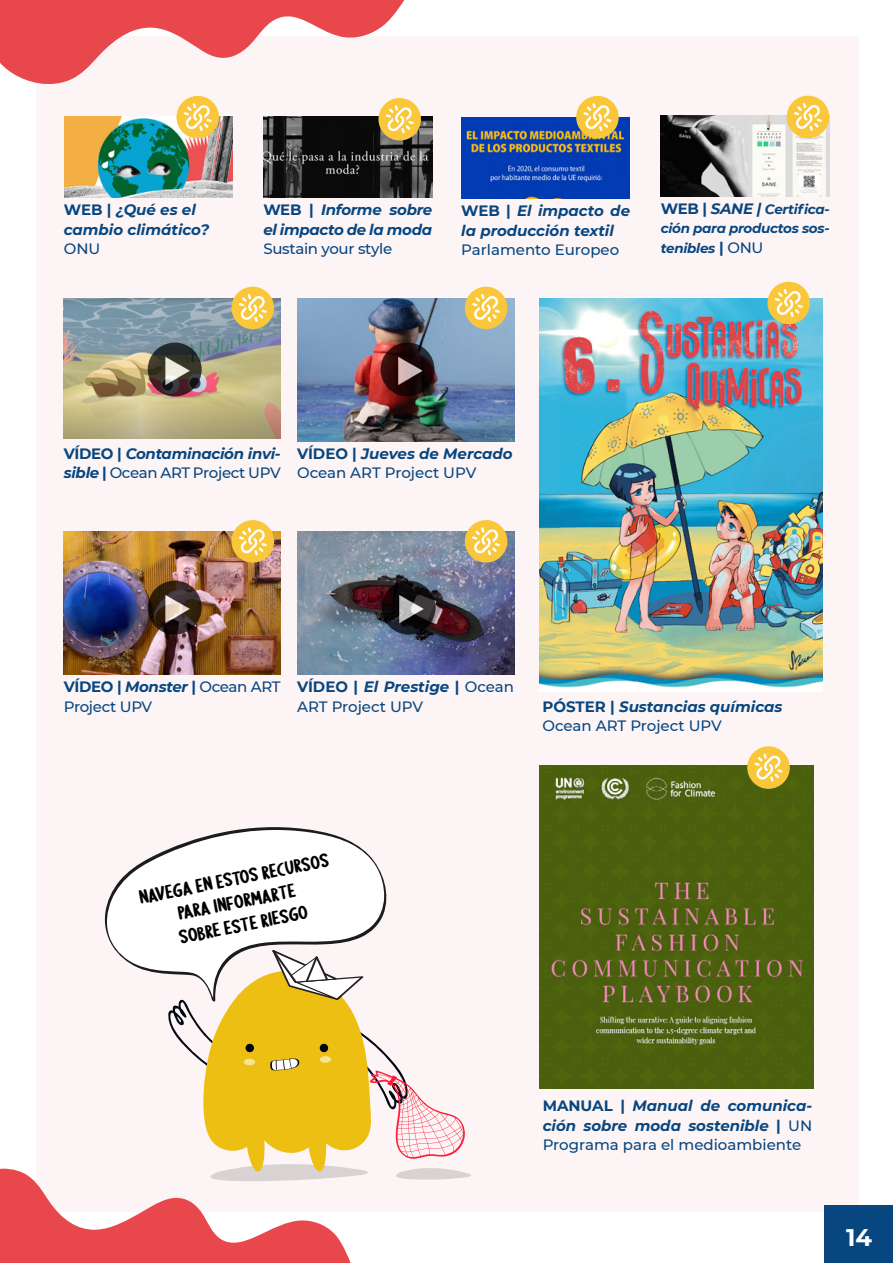
<style>
.page{position:relative;width:893px;height:1263px;background:#fff}
.page>*{position:absolute;margin:0;border:0;box-sizing:border-box;transform-origin:0 0}
.t1{font:700 24px "Montserrat";color:#fff}
.t2{font:19.5px/23.5px "Hardy Mind";color:#000;text-align:center}
.t3{font:italic 700 15px/19.5px "Montserrat";color:#084680}
.t4{font:500 15px/19.5px "Montserrat";letter-spacing:-.015em;color:#084680}
.t5{font:italic 700 15px/19.5px "Montserrat";letter-spacing:-.02em;color:#084680}
.t6{font:italic 700 13.5px/19.5px "Montserrat";letter-spacing:-.02em;color:#084680;text-align:justify}
.s1{font-style:normal}
.s2{font-style:normal;font-size:15px}
.s3{font-size:15px}
.s4{font-weight:500;font-style:normal;font-size:15px}
.s5{font-weight:500;font-style:normal}
.s6{font-weight:700}
.s7{font-weight:700;font-style:italic}
</style>
<div class="page">
<div style="left:36px;top:36px;width:823px;height:1176px;background:#fdf5f5"></div>
<img style="left:64px;top:299px;width:217px;height:140px">
<div style="left:231px;top:287px;width:43px;height:42px;background:#fac73b;border-radius:50%"></div>
<svg style="left:239px;top:294px;width:28px;height:28px"></svg>
<img style="left:64px;top:532px;width:217px;height:143px">
<div style="left:231px;top:520px;width:43px;height:43px;background:#fac73b;border-radius:50%"></div>
<svg style="left:239px;top:527px;width:28px;height:28px"></svg>
<img style="left:297px;top:299px;width:217px;height:142px">
<div style="left:465px;top:287px;width:42px;height:42px;background:#fac73b;border-radius:50%"></div>
<svg style="left:472px;top:294px;width:28px;height:28px"></svg>
<img style="left:297px;top:532px;width:217px;height:143px">
<div style="left:465px;top:520px;width:42px;height:43px;background:#fac73b;border-radius:50%"></div>
<svg style="left:472px;top:527px;width:28px;height:28px"></svg>
<img style="left:539px;top:298px;width:284px;height:390px">
<div style="left:767px;top:282px;width:43px;height:42px;background:#fac73b;border-radius:50%"></div>
<svg style="left:775px;top:289px;width:28px;height:28px"></svg>
<svg style="left:148px;top:342px;width:54px;height:54px;background:#332e2c"></svg>
<svg style="left:165px;top:357px;width:25px;height:28px"></svg>
<svg style="left:148px;top:581px;width:54px;height:54px;background:#302117"></svg>
<svg style="left:165px;top:595px;width:25px;height:28px"></svg>
<svg style="left:382px;top:581px;width:54px;height:54px;background:#181519"></svg>
<svg style="left:399px;top:595px;width:25px;height:28px"></svg>
<svg style="left:381px;top:342px;width:53px;height:54px;background:#240b0c"></svg>
<svg style="left:398px;top:357px;width:25px;height:28px"></svg>
<img style="left:64px;top:116px;width:169px;height:82px">
<div style="left:176px;top:96px;width:43px;height:42px;background:#fac73b;border-radius:50%"></div>
<svg style="left:184px;top:103px;width:28px;height:28px"></svg>
<img style="left:263px;top:116px;width:169px;height:82px">
<div style="left:378px;top:98px;width:43px;height:43px;background:#fac73b;border-radius:50%"></div>
<svg style="left:386px;top:105px;width:28px;height:28px"></svg>
<img style="left:461px;top:117px;width:169px;height:82px">
<div style="left:576px;top:96px;width:43px;height:42px;background:#fac73b;border-radius:50%"></div>
<svg style="left:583px;top:103px;width:28px;height:28px"></svg>
<img style="left:661px;top:115px;width:168px;height:81px">
<div style="left:787px;top:96px;width:42px;height:42px;background:#fac73b;border-radius:50%"></div>
<svg style="left:794px;top:103px;width:28px;height:28px"></svg>
<img style="left:540px;top:765px;width:274px;height:324px">
<div style="left:747px;top:746px;width:43px;height:43px;background:#fac73b;border-radius:50%"></div>
<svg style="left:754px;top:753px;width:29px;height:28px"></svg>
<svg style="left:104px;top:827px;width:283px;height:123px;fill:#fff"></svg>
<svg style="left:0;top:0;width:405px;height:84px"></svg>
<svg style="left:0;top:950px;width:471px;height:313px"></svg>
<div style="left:825px;top:1205px;width:68px;height:58px;background:#084680"></div>
<p class="t3" style="left:64px;top:200px;width:147px"><span class="s1">WEB |</span> ¿Qué es el cambio climático?</p>
<p class="t4" style="left:64px;top:239px;width:38px">ONU</p>
<p class="t5" style="left:263px;top:200px;width:170px"><span class="s1">WEB |</span> Informe sobre el impacto de la moda</p>
<p class="t4" style="left:263px;top:239px;width:130px">Sustain your style</p>
<p class="t3" style="left:461px;top:200px;width:170px"><span class="s1">WEB |</span> El impacto de la producción textil</p>
<p class="t4" style="left:461px;top:239px;width:160px">Parlamento Europeo</p>
<p class="t6" style="left:661px;top:199px;width:170px"><span class="s2">WEB |</span> <span class="s3">SANE |</span> Certifica&shy;ción para productos sos&shy;tenibles <span class="s2">|</span> <span class="s4">ONU</span></p>
<p class="t5" style="left:64px;top:443px;width:218px"><span class="s1">VÍDEO |</span> Contaminación invi&shy;sible <span class="s1">|</span> <span class="s5">Ocean ART Project UPV</span></p>
<p class="t4" style="left:297px;top:443px;width:217px"><span class="s6">VÍDEO |</span> <span class="s7">Jueves de Mercado<br></span>Ocean ART Project UPV</p>
<p class="t4" style="left:64px;top:676px;width:218px"><span class="s6">VÍDEO |</span> <span class="s7">Monster</span> <span class="s6">|</span> Ocean ART<br>Project UPV</p>
<p class="t4" style="left:297px;top:676px;width:218px"><span class="s6">VÍDEO |</span> <span class="s7">El Prestige</span> <span class="s6">|</span> Ocean<br>ART Project UPV</p>
<p class="t3" style="left:543px;top:696px;width:241px"><span class="s1">PÓSTER |</span> Sustancias químicas<br><span class="s5">Ocean ART Project UPV</span></p>
<h2 class="t2" style="left:137px;top:886px;width:195px;rotate:-11deg">navega en estos recursos<br>PARA INFORMARTE<br>SOBRE ESTE RIESGO</h2>
<p class="t3" style="left:543px;top:1095px;width:271px;text-align:justify"><span class="s1">MANUAL |</span> Manual de comunica&shy;ción sobre moda sostenible <span class="s1">|</span> <span class="s5">UN Programa para el medioambiente</span></p>
<h1 class="t1" style="left:846px;top:1220px;width:27px">14</h1>
</div>
